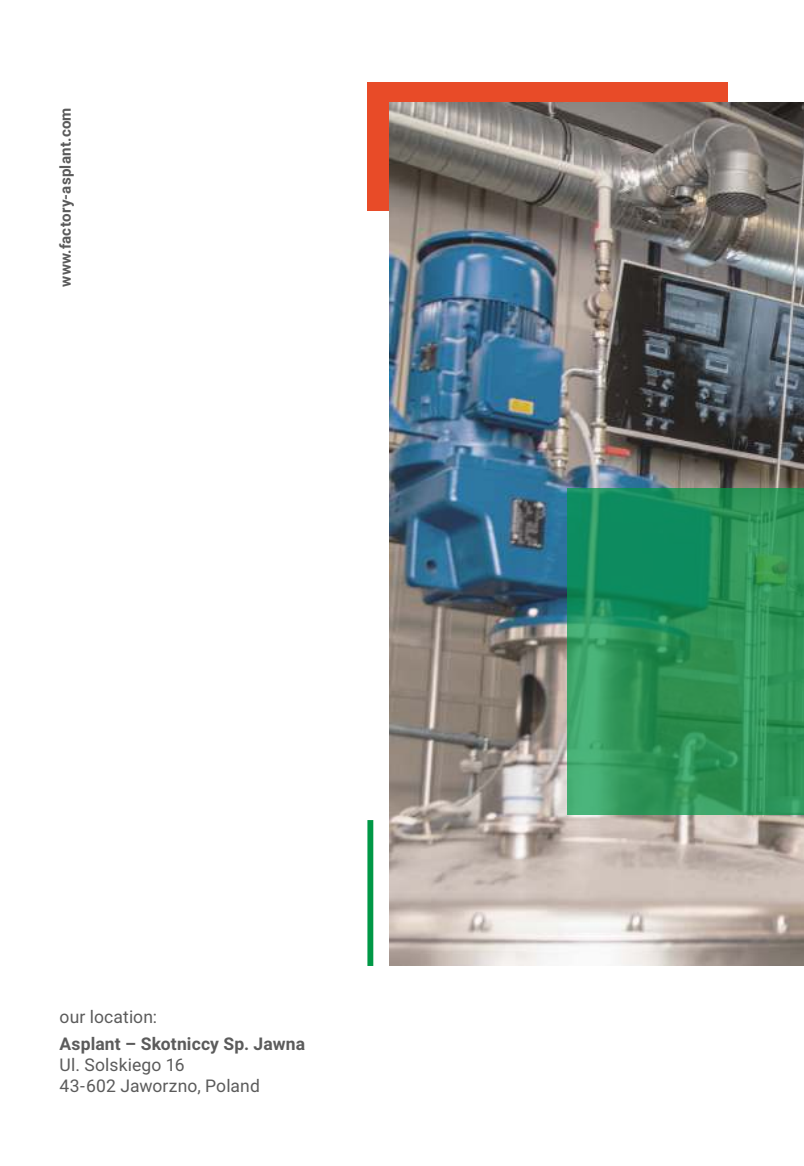
<style>
.page{position:relative;width:804px;height:1166px;background:#fff}
.page>*{position:absolute;margin:0;border:0;box-sizing:border-box;transform-origin:0 0}
.t1{font:17.5px/21px "Roboto";letter-spacing:.01em;color:#5b5b5b}
.t2{font:700 17.5px "Roboto";letter-spacing:.01em;color:#5b5b5b}
.t3{font:700 15.05px "Roboto";letter-spacing:.015em;color:#5b5b5b}
</style>
<div class="page">
<div style="left:367px;top:83px;width:360px;height:128px;background:#e84b28"></div>
<img style="left:389px;top:103px;width:414px;height:863px">
<div style="left:567px;top:488px;width:236px;height:326px;background:#009846;opacity:.7"></div>
<div style="left:367px;top:820px;width:6px;height:146px;background:#009846"></div>
<p class="t3" style="left:60px;top:287px;width:181px;rotate:-90deg">www.factory-asplant.com</p>
<p class="t1" style="left:60px;top:1008px;width:99px">our location:</p>
<p class="t2" style="left:60px;top:1036px;width:247px">Asplant – Skotniccy Sp. Jawna</p>
<p class="t1" style="left:60px;top:1055px;width:202px">Ul. Solskiego 16<br>43-602 Jaworzno, Poland</p>
</div>
